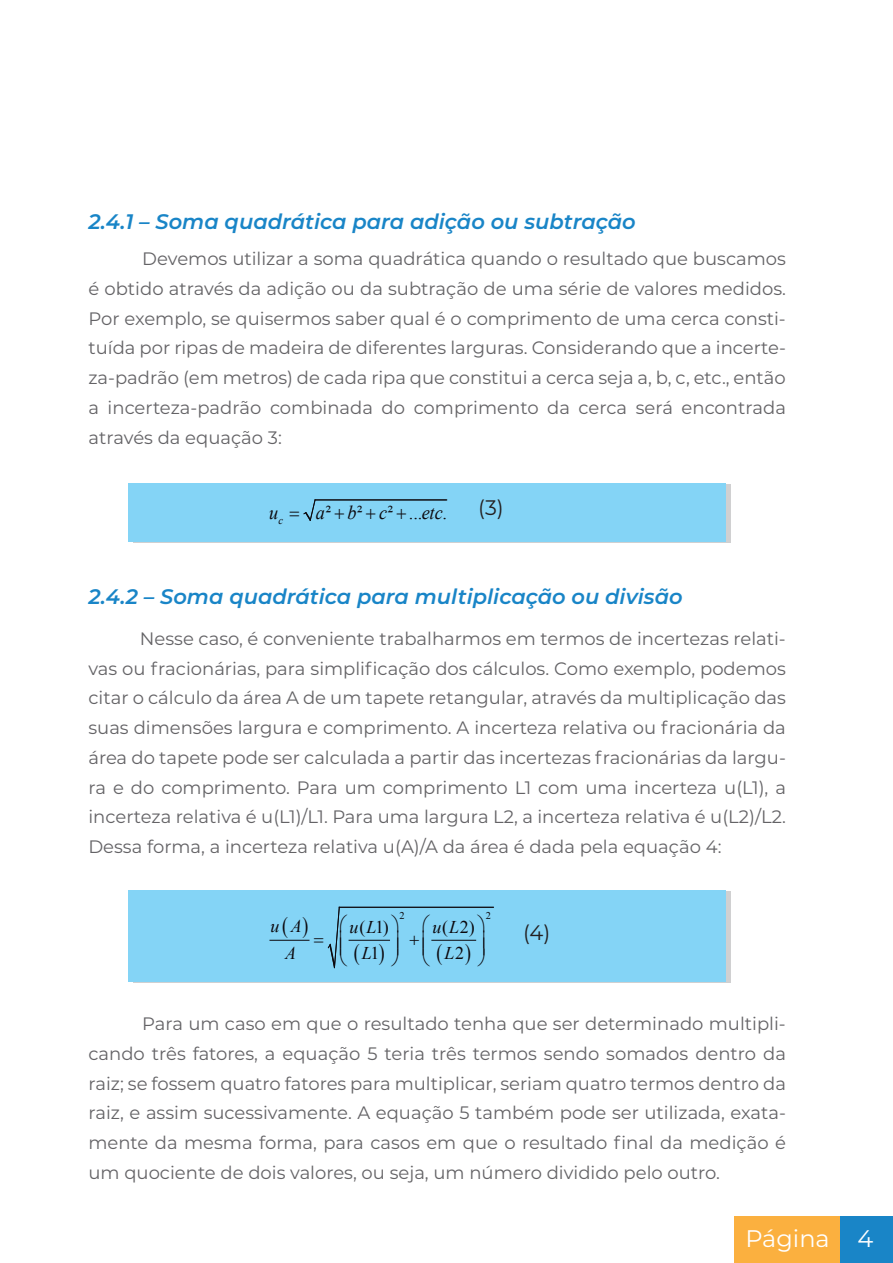
<style>
.page{position:relative;width:893px;height:1263px;background:#fff}
.page>*{position:absolute;margin:0;border:0;box-sizing:border-box;transform-origin:0 0}
.t1{font:24px "Montserrat";color:#fff}
.t2{font:italic 600 21px "Montserrat";color:#1985c7}
.t3{font:21px "Montserrat";color:#231f20}
.t4{font:19.5px "Times New Roman";color:#0c090e;scale:.94 1}
.t5{font:italic 19.5px "Times New Roman";color:#0c090e;scale:.94 1}
.t6{font:18px/29.7px "Montserrat";color:#646366;text-align:justify}
.t7{font:italic 17.85px "Times New Roman";color:#0c090e}
.t8{font:17.85px "Times New Roman";color:#0c090e}
.t9{font:italic 11.25px "Times New Roman";color:#0c090e;scale:.94 1}
.t10{font:10.35px "Times New Roman";color:#0c090e}
.s1{font-style:italic}
.s2{font-style:normal}
</style>
<div class="page">
<div style="left:840px;top:1216px;width:53px;height:47px;background:#1985c7"></div>
<div style="left:734px;top:1216px;width:106px;height:47px;background:#fbb03f"></div>
<svg style="left:133px;top:484px;width:597px;height:58px"></svg>
<div style="left:128px;top:483px;width:597px;height:58px;background:#84d4f6"></div>
<svg style="left:133px;top:892px;width:597px;height:91px;background:#b0d1e0"></svg>
<div style="left:128px;top:890px;width:597px;height:91px;background:#84d4f6"></div>
<hr style="left:270px;top:940px;width:39px;height:1px;background:#0c090e">
<svg style="left:303px;top:499px;width:144px;height:22px"></svg>
<svg style="left:327px;top:906px;width:166px;height:62px"></svg>
<p class="t2" style="left:88px;top:206px;width:549px">2.4.1 – Soma quadrática para adição ou subtração</p>
<p class="t6" style="left:88px;top:243px;width:699px;text-indent:54px">Devemos utilizar a soma quadrática quando o resultado que buscamos é obtido através da adição ou da subtração de uma série de valores medidos.<br>Por exemplo, se quisermos saber qual é o comprimento de uma cerca consti&shy;tuída por ripas de madeira de diferentes larguras. Considerando que a incerte&shy;za-padrão (em metros) de cada ripa que constitui a cerca seja a, b, c, etc., então a incerteza-padrão combinada do comprimento da cerca será encontrada através da equação 3:</p>
<p class="t4" style="left:316px;top:499px;width:141px"><span class="s1">a b c</span>² ... .</p>
<p class="t3" style="left:478px;top:493px;width:27px">(3)</p>
<p class="t4" style="left:326px;top:499px;width:7px">²</p>
<p class="t4" style="left:357px;top:499px;width:7px">²</p>
<p class="t9" style="left:269px;top:512px;width:16px">c<sup>u</sup></p>
<p class="t5" style="left:422px;top:499px;width:24px">etc</p>
<p class="t2" style="left:88px;top:581px;width:596px">2.4.2 – Soma quadrática para multiplicação ou divisão</p>
<p class="t6" style="left:88px;top:623px;width:699px;text-indent:51px">Nesse caso, é conveniente trabalharmos em termos de incertezas relati&shy;vas ou fracionárias, para simplificação dos cálculos. Como exemplo, podemos citar o cálculo da área A de um tapete retangular, através da multiplicação das suas dimensões largura e comprimento. A incerteza relativa ou fracionária da área do tapete pode ser calculada a partir das incertezas fracionárias da largu&shy;ra e do comprimento. Para um comprimento L1 com uma incerteza u(L1), a incerteza relativa é u(L1)/L1. Para uma largura L2, a incerteza relativa é u(L2)/L2.<br>Dessa forma, a incerteza relativa u(A)/A da área é dada pela equação 4:</p>
<p class="t10" style="left:400px;top:908px;width:7px">2</p>
<p class="t10" style="left:486px;top:908px;width:7px">2</p>
<p class="t7" style="left:271px;top:914px;width:33px">u A</p>
<p class="t7" style="left:350px;top:915px;width:28px">u L</p>
<p class="t7" style="left:432px;top:915px;width:28px">u L</p>
<p class="t7" style="left:285px;top:940px;width:12px">A</p>
<p class="t8" style="left:359px;top:915px;width:31px">( 1)</p>
<p class="t8" style="left:442px;top:915px;width:34px">( 2)</p>
<p class="t7" style="left:362px;top:940px;width:19px">L<span class="s2">1</span></p>
<p class="t7" style="left:444px;top:940px;width:21px">L<span class="s2">2</span></p>
<p class="t3" style="left:523px;top:918px;width:29px">(4)</p>
<p class="t6" style="left:88px;top:1008px;width:699px;text-indent:54px">Para um caso em que o resultado tenha que ser determinado multipli&shy;cando três fatores, a equação 5 teria três termos sendo somados dentro da raiz; se fossem quatro fatores para multiplicar, seriam quatro termos dentro da raiz, e assim sucessivamente. A equação 5 também pode ser utilizada, exata&shy;mente da mesma forma, para casos em que o resultado final da medição é um quociente de dois valores, ou seja, um número dividido pelo outro.</p>
<h1 class="t1" style="left:745px;top:1222px;width:129px">Página 4</h1>
</div>
